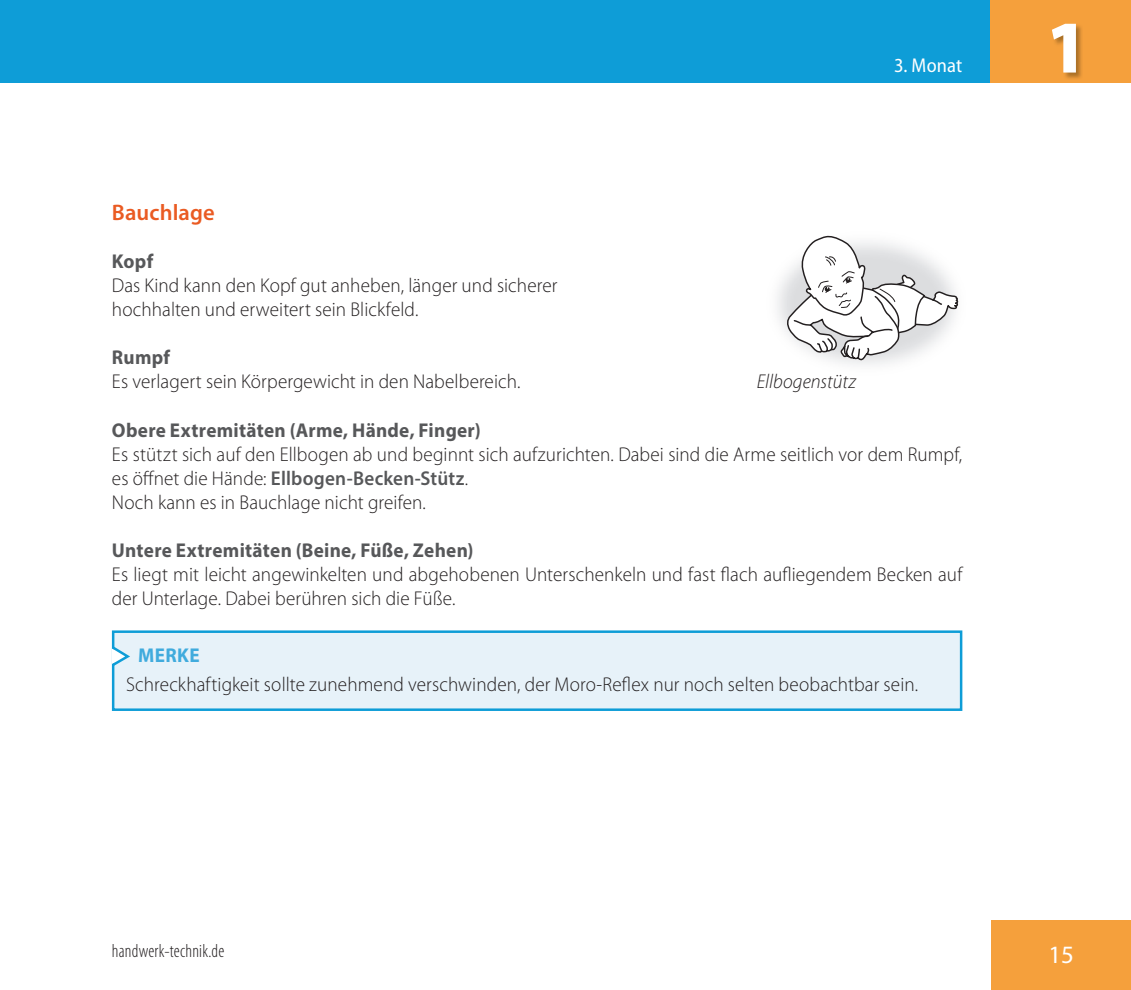
<style>
.page{position:relative;width:1131px;height:990px;background:#fff}
.page>*{position:absolute;margin:0;border:0;box-sizing:border-box;transform-origin:0 0}
.t1{font:900 semi-condensed 75px "Myriad Pro";color:#fff}
.t2{font:25px "Myriad Pro";color:#fff}
.t3{font:600 22.5px "Myriad Pro";letter-spacing:.005em;color:#ea5b23}
.t4{font:300 20px/24px "Myriad Pro";letter-spacing:.005em;color:#231f20;scale:.96 1}
.t5{font:italic 300 20px "Myriad Pro";letter-spacing:.005em;color:#231f20;scale:.96 1}
.t6{font:semi-condensed 20px "Myriad Pro";letter-spacing:.01em;color:#fff}
.t7{font:700 20px "Myriad Pro";letter-spacing:.02em;color:#40abdd;scale:.96 1}
.t8{font:300 condensed 18.75px "Myriad Pro";letter-spacing:.01em;color:#231f20;scale:.96 1}
.s1{font-weight:700;color:#57585a}
.s2{font-weight:600;color:#57585a}
</style>
<div class="page">
<svg style="left:111px;top:630px;width:852px;height:81px;background:#d8ecf6"></svg>
<svg style="left:111px;top:643px;width:22px;height:25px"></svg>
<div style="left:0;top:0;width:991px;height:84px;background:#0e9dd7"></div>
<div style="left:991px;top:0;width:140px;height:84px;background:#f5a03c"></div>
<div style="left:991px;top:920px;width:140px;height:69px;background:#f5a03c"></div>
<img style="left:1054px;top:25px;width:28px;height:54px">
<img style="left:777px;top:277px;width:123px;height:88px">
<svg style="left:785px;top:235px;width:174px;height:125px"></svg>
<p class="t6" style="left:894px;top:53px;width:70px">3. Monat</p>
<p class="t3" style="left:112px;top:198px;width:104px">Bauchlage</p>
<p class="t4" style="left:112px;top:250px;width:466px"><span class="s1">Kopf<br></span>Das Kind kann den Kopf gut anheben, länger und sicherer hochhalten und erweitert sein Blickfeld.</p>
<p class="t4" style="left:112px;top:346px;width:427px"><span class="s1">Rumpf<br></span>Es verlagert sein Körpergewicht in den Nabelbereich.</p>
<p class="t4" style="left:112px;top:418px;width:887px"><span class="s1">Obere Extremitäten (Arme, Hände, Finger)<br></span>Es stützt sich auf den Ellbogen ab und beginnt sich aufzurichten. Dabei sind die Arme seitlich vor dem Rumpf, es öffnet die Hände: <span class="s2">Ellbogen-Becken-Stütz</span>.<br>Noch kann es in Bauchlage nicht greifen.</p>
<p class="t4" style="left:112px;top:538px;width:887px"><span class="s1">Untere Extremitäten (Beine, Füße, Zehen)<br></span>Es liegt mit leicht angewinkelten und abgehobenen Unterschenkeln und fast flach aufliegendem Becken auf der Unterlage. Dabei berühren sich die Füße.</p>
<p class="t5" style="left:757px;top:371px;width:105px">Ellbogenstütz</p>
<p class="t7" style="left:138px;top:642px;width:65px">MERKE</p>
<p class="t4" style="left:126px;top:672px;width:827px">Schreckhaftigkeit sollte zunehmend verschwinden, der Moro-Reflex nur noch selten beobachtbar sein.</p>
<p class="t1" style="left:1047px;top:-2px;width:42px">1</p>
<p class="t8" style="left:112px;top:939px;width:119px">handwerk-technik.de</p>
<p class="t2" style="left:1048px;top:938px;width:27px">15</p>
</div>
